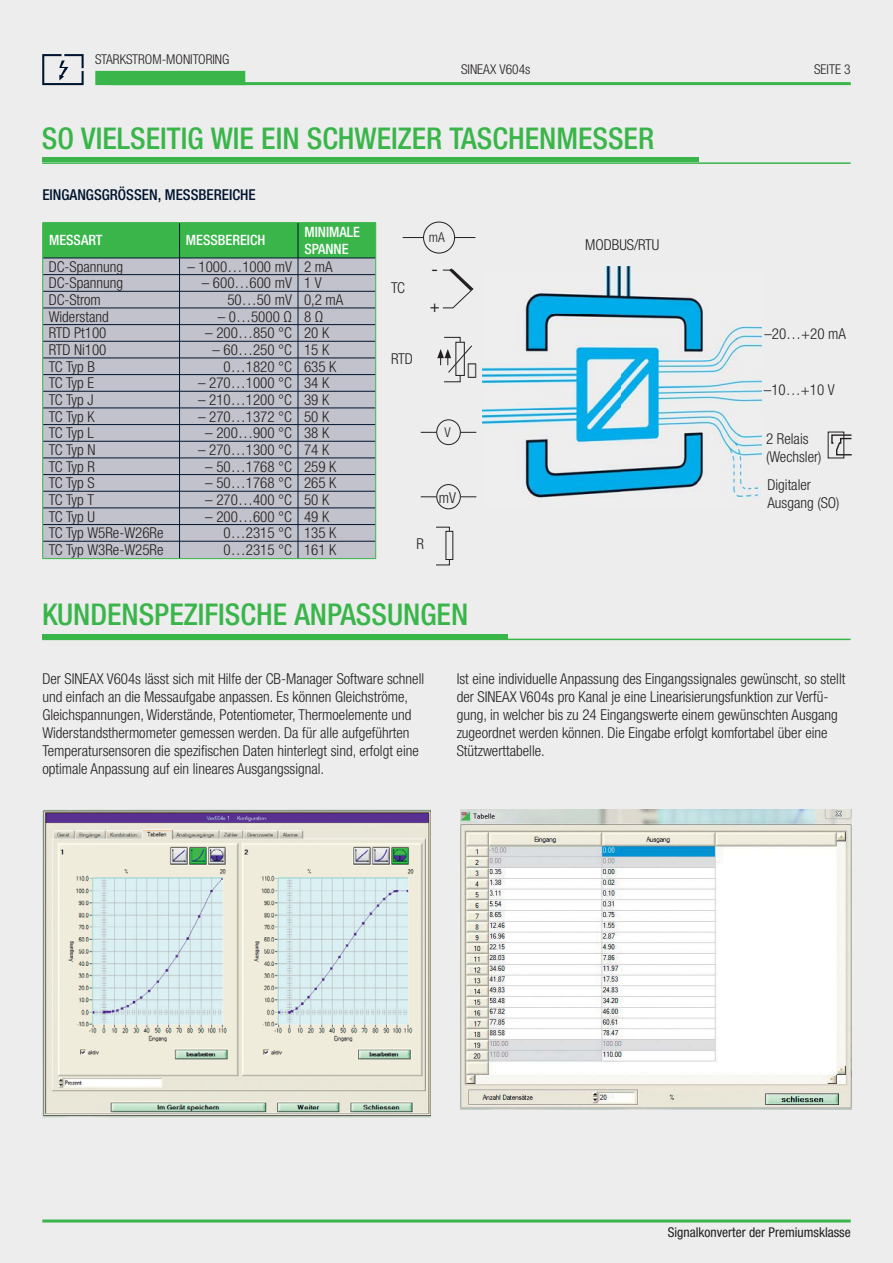
<style>
.page{position:relative;width:893px;height:1263px;background:#fff}
.page>*{position:absolute;margin:0;border:0;box-sizing:border-box;transform-origin:0 0}
.t1{font:500 condensed 30px "Helvetica Neue LTW1 G";color:#39b54a}
.t2{font:16.5px "Helvetica Neue LT Pro";color:#231f20}
.t3{font:300 condensed 15px/18px "Helvetica Neue LT Pro";color:#231f20}
.t4{font:300 condensed 15px/18px "Helvetica Neue LTW1 G";color:#231f20}
.t5{font:500 condensed 15px "Helvetica Neue LTW1 G";color:#00142f}
.t6{font:500 condensed 14.25px/17.1px "Helvetica Neue LTW1 G";color:#fff}
.t7{font:300 condensed 13.5px "Helvetica Neue LTW1 G";color:#231f20}
.t8{font:condensed 13.5px "Helvetica Neue LTW1 G";color:#231f20}
</style>
<div class="page">
<div style="left:0;top:0;width:892px;height:1263px;background:#ededee"></div>
<hr style="left:110px;top:82px;width:740px;height:3px;background:#39b54a">
<div style="left:96px;top:72px;width:148px;height:12px;background:#39b54a"></div>
<div style="left:95px;top:71px;width:150px;height:14px;border:2px solid #39b54a"></div>
<svg style="left:42px;top:54px;width:42px;height:31px"></svg>
<hr style="left:42px;top:1220px;width:808px;height:3px;background:#39b54a">
<hr style="left:42px;top:162px;width:808px;height:2px;background:#39b54a">
<hr style="left:42px;top:158px;width:656px;height:4px;background:#39b54a">
<hr style="left:42px;top:639px;width:808px;height:1px;background:#39b54a">
<div style="left:42px;top:634px;width:465px;height:5px;background:#39b54a"></div>
<hr style="left:42px;top:222px;width:137px;height:1px;background:#39b54a">
<hr style="left:179px;top:222px;width:197px;height:1px;background:#39b54a">
<hr style="left:42px;top:558px;width:334px;height:1px;background:#39b54a">
<svg style="left:42px;top:223px;width:334px;height:335px;background:#a6b6b3"></svg>
<div style="left:423px;top:222px;width:32px;height:31px;border:1px solid #231f20;border-radius:50%"></div>
<svg style="left:402px;top:237px;width:21px;height:1px"></svg>
<svg style="left:455px;top:237px;width:20px;height:1px"></svg>
<div style="left:436px;top:484px;width:24px;height:25px;border:1px solid #231f20;border-radius:50%"></div>
<svg style="left:421px;top:496px;width:15px;height:1px"></svg>
<svg style="left:460px;top:496px;width:16px;height:1px"></svg>
<div style="left:436px;top:420px;width:24px;height:25px;border:1px solid #231f20;border-radius:50%"></div>
<svg style="left:421px;top:432px;width:15px;height:1px"></svg>
<svg style="left:460px;top:432px;width:16px;height:1px"></svg>
<svg style="left:436px;top:526px;width:14px;height:5px"></svg>
<svg style="left:436px;top:559px;width:14px;height:7px"></svg>
<img style="left:483px;top:267px;width:278px;height:237px">
<svg style="left:442px;top:268px;width:32px;height:41px"></svg>
<svg style="left:831px;top:434px;width:21px;height:22px"></svg>
<img style="left:461px;top:810px;width:390px;height:300px">
<img style="left:42px;top:810px;width:388px;height:307px">
<svg style="left:437px;top:337px;width:35px;height:45px"></svg>
<p class="t7" style="left:95px;top:54px;width:136px">STARKSTROM-MONITORING</p>
<p class="t7" style="left:461px;top:65px;width:71px">SINEAX V604s</p>
<h1 class="t1" style="left:42px;top:127px;width:614px">SO VIELSEITIG WIE EIN SCHWEIZER TASCHENMESSER</h1>
<p class="t5" style="left:42px;top:189px;width:215px">EINGANGSGRÖSSEN, MESSBEREICHE</p>
<p class="t6" style="left:49px;top:234px;width:55px">MESSART</p>
<p class="t6" style="left:186px;top:234px;width:81px">MESSBEREICH</p>
<p class="t6" style="left:304px;top:225px;width:57px">MINIMALE<br>SPANNE</p>
<p class="t4" style="left:49px;top:259px;width:76px">DC-Spannung</p>
<p class="t4" style="left:187px;top:259px;width:147px">– 1000…1000 mV 2 mA</p>
<p class="t4" style="left:49px;top:276px;width:76px">DC-Spannung</p>
<p class="t4" style="left:202px;top:276px;width:121px">– 600…600 mV 1 V</p>
<p class="t4" style="left:49px;top:292px;width:54px">DC-Strom</p>
<p class="t4" style="left:227px;top:292px;width:118px">50…50 mV 0,2 mA</p>
<p class="t4" style="left:49px;top:309px;width:61px">Widerstand</p>
<p class="t4" style="left:218px;top:309px;width:107px">– 0…5000 Ω 8 Ω</p>
<p class="t4" style="left:49px;top:326px;width:59px">RTD Pt100</p>
<p class="t4" style="left:205px;top:326px;width:125px">– 200…850 °C 20 K</p>
<p class="t4" style="left:49px;top:342px;width:59px">RTD Ni100</p>
<p class="t4" style="left:212px;top:342px;width:118px">– 60…250 °C 15 K</p>
<p class="t4" style="left:49px;top:359px;width:48px">TC Typ B</p>
<p class="t4" style="left:223px;top:359px;width:114px">0…1820 °C 635 K</p>
<p class="t4" style="left:49px;top:376px;width:47px">TC Typ E</p>
<p class="t4" style="left:198px;top:376px;width:133px">– 270…1000 °C 34 K</p>
<p class="t4" style="left:49px;top:392px;width:46px">TC Typ J</p>
<p class="t4" style="left:198px;top:392px;width:133px">– 210…1200 °C 39 K</p>
<p class="t4" style="left:49px;top:409px;width:47px">TC Typ K</p>
<p class="t4" style="left:198px;top:409px;width:133px">– 270…1372 °C 50 K</p>
<p class="t4" style="left:49px;top:426px;width:47px">TC Typ L</p>
<p class="t4" style="left:205px;top:426px;width:125px">– 200…900 °C 38 K</p>
<p class="t4" style="left:49px;top:442px;width:48px">TC Typ N</p>
<p class="t4" style="left:198px;top:442px;width:133px">– 270…1300 °C 74 K</p>
<p class="t4" style="left:49px;top:459px;width:48px">TC Typ R</p>
<p class="t4" style="left:205px;top:459px;width:133px">– 50…1768 °C 259 K</p>
<p class="t4" style="left:49px;top:476px;width:47px">TC Typ S</p>
<p class="t4" style="left:205px;top:476px;width:133px">– 50…1768 °C 265 K</p>
<p class="t4" style="left:49px;top:492px;width:47px">TC Typ T</p>
<p class="t4" style="left:205px;top:492px;width:125px">– 270…400 °C 50 K</p>
<p class="t4" style="left:49px;top:509px;width:48px">TC Typ U</p>
<p class="t4" style="left:205px;top:509px;width:125px">– 200…600 °C 49 K</p>
<p class="t4" style="left:49px;top:526px;width:116px">TC Typ W5Re-W26Re</p>
<p class="t4" style="left:223px;top:526px;width:114px">0…2315 °C 135 K</p>
<p class="t4" style="left:49px;top:543px;width:116px">TC Typ W3Re-W25Re</p>
<p class="t4" style="left:223px;top:543px;width:114px">0…2315 °C 161 K</p>
<p class="t7" style="left:429px;top:233px;width:18px">mA</p>
<p class="t4" style="left:391px;top:281px;width:15px">TC</p>
<p class="t4" style="left:391px;top:352px;width:23px">RTD</p>
<p class="t2" style="left:431px;top:263px;width:8px">-</p>
<p class="t2" style="left:429px;top:300px;width:11px">+</p>
<p class="t7" style="left:444px;top:427px;width:8px">V</p>
<p class="t4" style="left:439px;top:490px;width:19px">mV</p>
<p class="t4" style="left:416px;top:537px;width:9px">R</p>
<h1 class="t1" style="left:42px;top:604px;width:427px">KUNDENSPEZIFISCHE ANPASSUNGEN</h1>
<p class="t4" style="left:585px;top:237px;width:76px">MODBUS/RTU</p>
<p class="t7" style="left:814px;top:65px;width:38px">SEITE 3</p>
<p class="t4" style="left:764px;top:327px;width:83px">–20…+20 mA</p>
<p class="t4" style="left:763px;top:383px;width:72px">–10…+10 V</p>
<p class="t4" style="left:766px;top:432px;width:57px">2 Relais (Wechsler)</p>
<p class="t4" style="left:767px;top:478px;width:74px">Digitaler<br>Ausgang (SO)</p>
<p class="t3" style="left:42px;top:671px;width:383px">Der SINEAX V604s lässt sich mit Hilfe der CB-Manager Software schnell und einfach an die Messaufgabe anpassen. Es können Gleichströme, Gleichspannungen, Widerstände, Potentiometer, Thermoelemente und Widerstandsthermometer gemessen werden. Da für alle aufgeführten Temperatursensoren die spezifischen Daten hinterlegt sind, erfolgt eine optimale Anpassung auf ein lineares Ausgangssignal.</p>
<p class="t3" style="left:456px;top:671px;width:390px">Ist eine individuelle Anpassung des Eingangssignales gewünscht, so stellt der SINEAX V604s pro Kanal je eine Linearisierungsfunktion zur Verfü&shy;gung, in welcher bis zu 24 Eingangswerte einem gewünschten Ausgang zugeordnet werden können. Die Eingabe erfolgt komfortabel über eine Stützwerttabelle.</p>
<p class="t8" style="left:667px;top:1227px;width:184px">Signalkonverter der Premiumsklasse</p>
</div>
